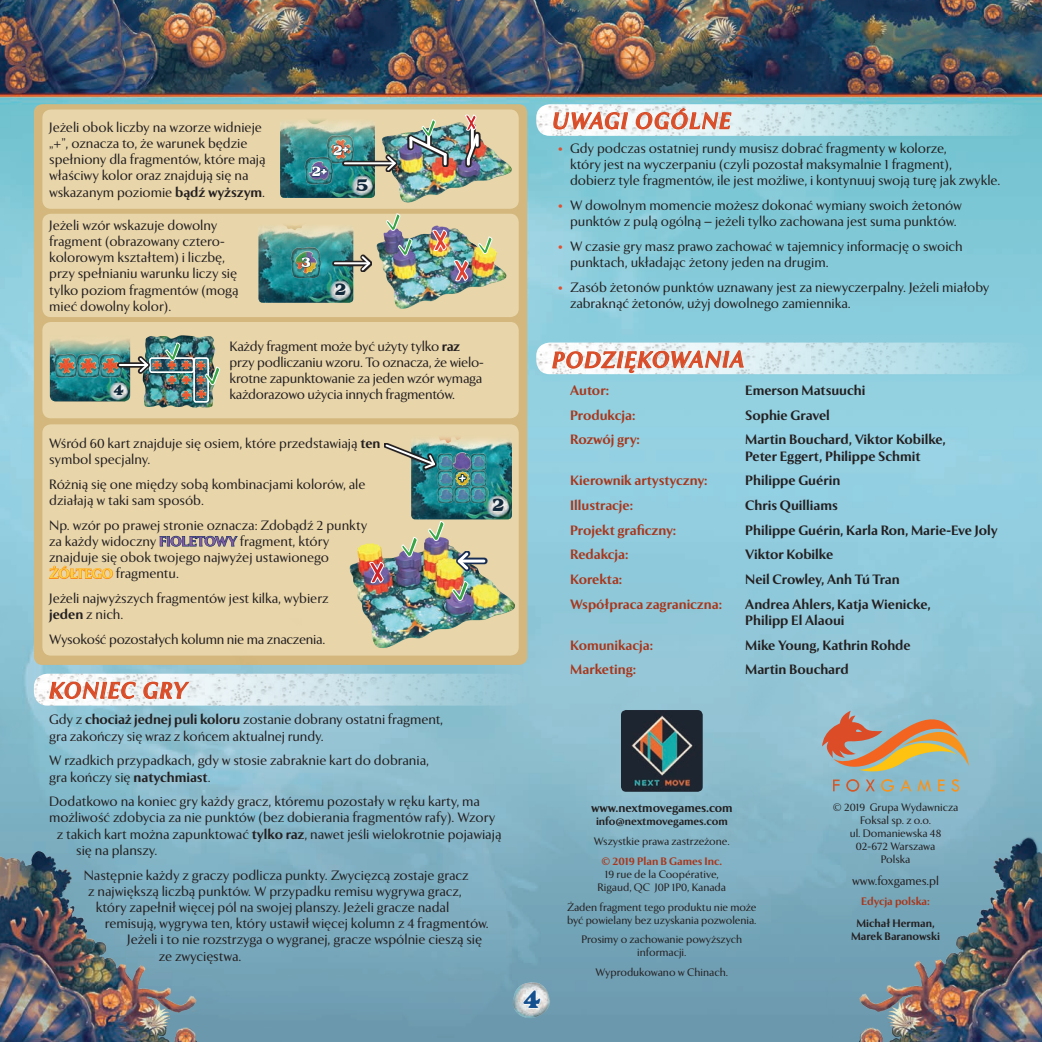
<style>
.page{position:relative;width:1042px;height:1042px;background:#fff}
.page>*{position:absolute;margin:0;border:0;box-sizing:border-box;transform-origin:0 0}
.t1{font:27px "Nobility Casual";color:#16518f}
.t2{font:italic 700 22.5px "Exemplar Pro";letter-spacing:.07em;color:#d94d28}
.t3{font:19.05px "Nobility Casual";color:#132a3c}
.t4{font:17.85px "Nobility Casual";color:#132a3c}
.t5{font:15.75px "Nobility Casual";color:#132a3c}
.t6{font:14.7px "Nobility Casual";color:#fff}
.t7{font:13.5px/16.2px "Exemplar Pro";color:#231f20}
.t8{font:800 13.5px/16.2px "Exemplar Pro";color:#231f20}
.t9{font:800 13.5px "Exemplar Pro";color:#a9361b}
.t10{font:800 12px "Exemplar Pro";color:#231f20}
.t11{font:12px "Exemplar Pro";color:#231f20}
.t12{font:10.8px/12.9px "Exemplar Pro";color:#231f20;text-align:center}
.t13{font:800 10.8px/12.9px "Exemplar Pro";color:#231f20;text-align:center}
.t14{font:800 10.8px "Exemplar Pro";color:#a9361b}
.s1{font-weight:800}
.s2{font-family:"Black Fat";font-size:15.15px}
.s3{font-family:"Black Fat"}
.s4{font-weight:800;color:#845ba6}
.s5{font-weight:800;color:#ffd13f}
.s6{color:#df4f2f}
</style>
<div class="page">
<img style="left:0;top:0;width:255px;height:1042px">
<img style="left:255px;top:0;width:787px;height:1042px">
<svg style="left:822px;top:711px;width:147px;height:81px;background:#aca794"></svg>
<p class="t7" style="left:49px;top:119px;width:218px">Jeżeli obok liczby na wzorze widnieje „+”, oznacza to, że warunek będzie spełniony dla fragmentów, które mają właściwy kolor oraz znajdują się na wskazanym poziomie <span class="s1">bądź wyższym</span>.</p>
<p class="t7" style="left:49px;top:217px;width:191px">Jeżeli wzór wskazuje dowolny fragment (obrazowany cztero&shy;kolorowym kształtem) i liczbę, przy spełnianiu warunku liczy się tylko poziom fragmentów (mogą mieć dowolny kolor).</p>
<p class="t6" style="left:333px;top:144px;width:18px">2<span class="s2">+</span></p>
<p class="t6" style="left:311px;top:165px;width:18px">2<span class="s3">+</span></p>
<h3 class="t4" style="left:356px;top:178px;width:14px">5</h3>
<p class="t6" style="left:301px;top:256px;width:12px">3</p>
<h3 class="t4" style="left:334px;top:282px;width:13px">2</h3>
<p class="t5" style="left:113px;top:383px;width:12px">4</p>
<p class="t7" style="left:229px;top:338px;width:256px">Każdy fragment może być użyty tylko <span class="s1">raz </span>przy podliczaniu wzoru. To oznacza, że wielo&shy;krotne zapunktowanie za jeden wzór wymaga każdorazowo użycia innych fragmentów.</p>
<p class="t7" style="left:49px;top:435px;width:333px">Wśród 60 kart znajduje się osiem, które przedstawiają <span class="s1">ten </span>symbol specjalny.</p>
<p class="t7" style="left:49px;top:476px;width:318px">Różnią się one między sobą kombinacjami kolorów, ale działają w taki sam sposób.</p>
<p class="t7" style="left:49px;top:517px;width:319px">Np. wzór po prawej stronie oznacza: Zdobądź 2 punkty za każdy widoczny <span class="s4">FIOLETOWY</span> fragment, który znajduje się obok twojego najwyżej ustawionego <span class="s5">ŻÓŁTEGO</span> fragmentu.</p>
<p class="t7" style="left:49px;top:590px;width:281px">Jeżeli najwyższych fragmentów jest kilka, wybierz <span class="s1">jeden</span> z nich.</p>
<p class="t7" style="left:49px;top:631px;width:278px">Wysokość pozostałych kolumn nie ma znaczenia.</p>
<h3 class="t3" style="left:492px;top:497px;width:14px">2</h3>
<h2 class="t2" style="left:49px;top:677px;width:139px">KONIEC GRY</h2>
<p class="t7" style="left:49px;top:711px;width:395px">Gdy z <span class="s1">chociaż jednej puli koloru</span> zostanie dobrany ostatni fragment, gra zakończy się wraz z końcem aktualnej rundy.</p>
<p class="t7" style="left:49px;top:752px;width:381px">W rzadkich przypadkach, gdy w stosie zabraknie kart do dobrania, gra kończy się <span class="s1">natychmiast</span>.</p>
<p class="t7" style="left:49px;top:793px;width:432px">Dodatkowo na koniec gry każdy gracz, któremu pozostały w ręku karty, ma</p>
<p class="t7" style="left:49px;top:809px;width:447px">możliwość zdobycia za nie punktów (bez dobierania fragmentów rafy). Wzory</p>
<p class="t7" style="left:57px;top:826px;width:446px">z takich kart można zapunktować <span class="s1">tylko raz</span>, nawet jeśli wielokrotnie pojawiają</p>
<p class="t7" style="left:76px;top:842px;width:83px">się na planszy.</p>
<p class="t7" style="left:84px;top:867px;width:386px">Następnie każdy z graczy podlicza punkty. Zwycięzcą zostaje gracz</p>
<p class="t7" style="left:88px;top:883px;width:375px">z największą liczbą punktów. W przypadku remisu wygrywa gracz,</p>
<p class="t7" style="left:96px;top:899px;width:355px">który zapełnił więcej pól na swojej planszy. Jeżeli gracze nadal</p>
<p class="t7" style="left:105px;top:915px;width:385px">remisują, wygrywa ten, który ustawił więcej kolumn z 4 fragmentów.</p>
<p class="t7" style="left:127px;top:931px;width:356px">Jeżeli i to nie rozstrzyga o wygranej, gracze wspólnie cieszą się</p>
<p class="t7" style="left:159px;top:948px;width:84px">ze zwycięstwa.</p>
<h2 class="t2" style="left:552px;top:107px;width:180px">UWAGI OGÓLNE</h2>
<p class="t7" style="left:570px;top:140px;width:432px;text-indent:-12px"><span class="s6">•</span> Gdy podczas ostatniej rundy musisz dobrać fragmenty w kolorze,<br>który jest na wyczerpaniu (czyli pozostał maksymalnie 1 fragment), dobierz tyle fragmentów, ile jest możliwe, i kontynuuj swoją turę jak zwykle.</p>
<p class="t7" style="left:558px;top:197px;width:405px;text-align:center"><span class="s6">•</span> W dowolnym momencie możesz dokonać wymiany swoich żetonów punktów z pulą ogólną – jeżeli tylko zachowana jest suma punktów.</p>
<p class="t7" style="left:570px;top:238px;width:394px;text-indent:-12px"><span class="s6">•</span> W czasie gry masz prawo zachować w tajemnicy informację o swoich punktach, układając żetony jeden na drugim.</p>
<p class="t7" style="left:570px;top:279px;width:421px;text-indent:-12px"><span class="s6">•</span> Zasób żetonów punktów uznawany jest za niewyczerpalny. Jeżeli miałoby zabraknąć żetonów, użyj dowolnego zamiennika.</p>
<h2 class="t2" style="left:552px;top:346px;width:193px">PODZIĘKOWANIA</h2>
<p class="t9" style="left:570px;top:382px;width:40px">Autor:</p>
<p class="t8" style="left:745px;top:382px;width:122px">Emerson Matsuuchi</p>
<p class="t9" style="left:570px;top:407px;width:67px">Produkcja:</p>
<p class="t8" style="left:745px;top:407px;width:86px">Sophie Gravel</p>
<p class="t9" style="left:570px;top:432px;width:71px">Rozwój gry:</p>
<p class="t8" style="left:745px;top:432px;width:202px">Martin Bouchard, Viktor Kobilke,<br>Peter Eggert, Philippe Schmit</p>
<p class="t9" style="left:570px;top:472px;width:139px">Kierownik artystyczny:</p>
<p class="t8" style="left:745px;top:472px;width:97px">Philippe Guérin</p>
<p class="t9" style="left:570px;top:497px;width:64px">Illustracje:</p>
<p class="t8" style="left:745px;top:497px;width:94px">Chris Quilliams</p>
<p class="t9" style="left:570px;top:522px;width:108px">Projekt graficzny:</p>
<p class="t8" style="left:745px;top:522px;width:254px">Philippe Guérin, Karla Ron, Marie-Eve Joly</p>
<p class="t9" style="left:570px;top:547px;width:60px">Redakcja:</p>
<p class="t8" style="left:745px;top:547px;width:90px">Viktor Kobilke</p>
<p class="t9" style="left:570px;top:571px;width:54px">Korekta:</p>
<p class="t8" style="left:745px;top:571px;width:156px">Neil Crowley, Anh Tú Tran</p>
<p class="t9" style="left:570px;top:596px;width:153px">Współpraca zagraniczna:</p>
<p class="t8" style="left:745px;top:596px;width:187px">Andrea Ahlers, Katja Wienicke,<br>Philipp El Alaoui</p>
<p class="t9" style="left:570px;top:637px;width:84px">Komunikacja:</p>
<p class="t8" style="left:745px;top:637px;width:167px">Mike Young, Kathrin Rohde</p>
<p class="t9" style="left:570px;top:662px;width:67px">Marketing:</p>
<p class="t8" style="left:745px;top:662px;width:105px">Martin Bouchard</p>
<h1 class="t1" style="left:522px;top:987px;width:20px">4</h1>
<p class="t10" style="left:591px;top:801px;width:143px">www.nextmovegames.com</p>
<p class="t13" style="left:596px;top:815px;width:133px">info@nextmovegames.com</p>
<p class="t12" style="left:594px;top:835px;width:137px">Wszystkie prawa zastrzeżone.</p>
<p class="t14" style="left:601px;top:855px;width:122px">© 2019 Plan B Games Inc.</p>
<p class="t12" style="left:597px;top:867px;width:130px">19 rue de la Coopérative,<br>Rigaud, QC J0P 1P0, Kanada</p>
<p class="t12" style="left:567px;top:900px;width:191px;text-align:left">Żaden fragment tego produktu nie może być powielany bez uzyskania pozwolenia.</p>
<p class="t12" style="left:581px;top:933px;width:162px">Prosimy o zachowanie powyższych informacji.</p>
<p class="t12" style="left:595px;top:966px;width:134px">Wyprodukowano w Chinach.</p>
<p class="t12" style="left:833px;top:801px;width:127px">© 2019 Grupa Wydawnicza<br>Foksal sp. z o.o.<br>ul. Domaniewska 48<br>02-672 Warszawa<br>Polska</p>
<p class="t11" style="left:852px;top:873px;width:88px">www.foxgames.pl</p>
<p class="t14" style="left:861px;top:895px;width:70px">Edycja polska:</p>
<p class="t13" style="left:851px;top:916px;width:90px">Michał Herman,<br>Marek Baranowski</p>
</div>
